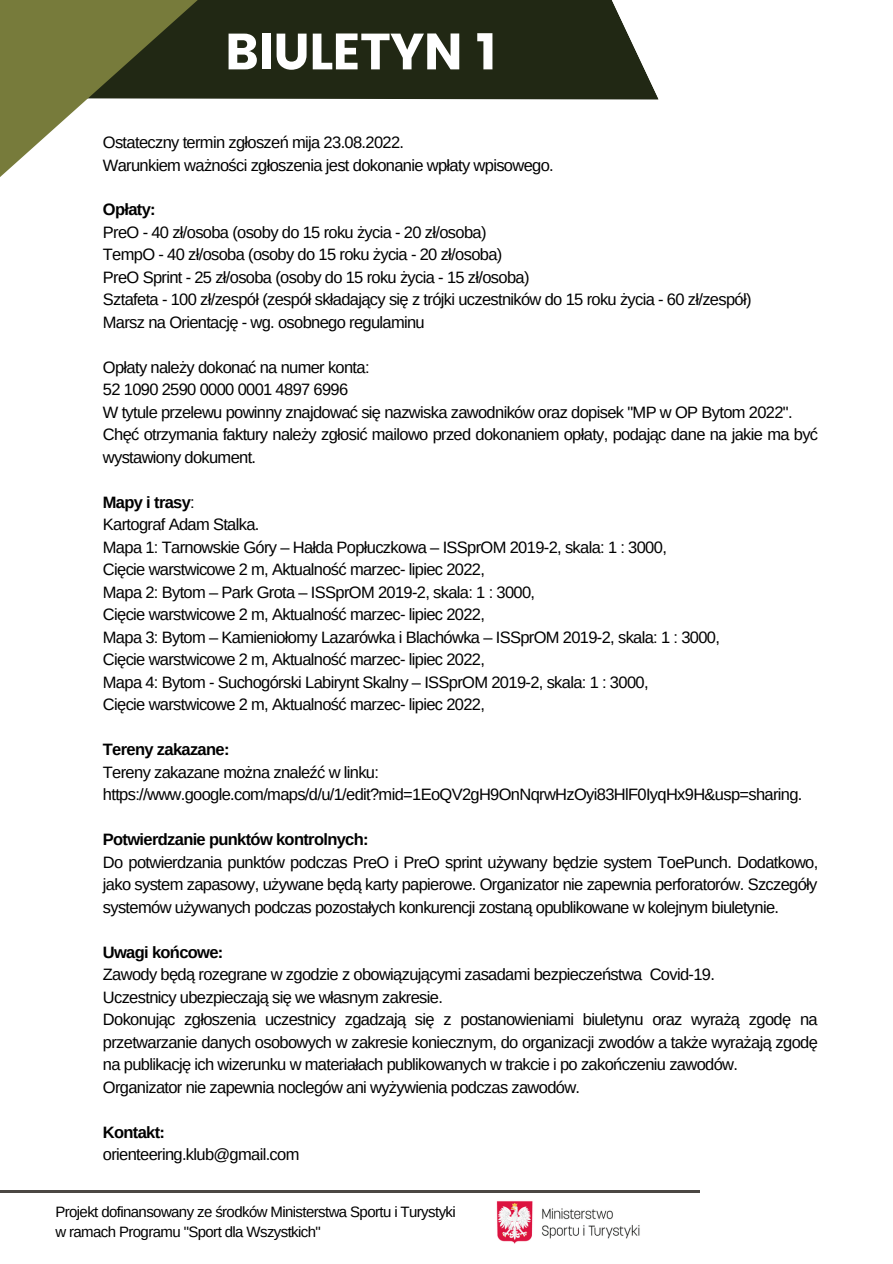
<style>
.page{position:relative;width:893px;height:1264px;background:#fff}
.page>*{position:absolute;margin:0;border:0;box-sizing:border-box;transform-origin:0 0}
.t1{font:51px "Poppins";letter-spacing:-.025em;color:#fff}
.t2{font:16.5px/22.5px "Arimo";letter-spacing:-.04em;color:#000}
.t3{font:700 16.5px "Arimo";letter-spacing:-.04em;color:#000}
.t4{font:15px/20.2px "Arimo";letter-spacing:-.04em;color:#000}
.s1{font-weight:700}
</style>
<div class="page">
<svg style="left:356px;top:0;width:302px;height:100px;background:#333927"></svg>
<img style="left:477px;top:1192px;width:181px;height:52px">
<hr style="left:0;top:1190px;width:699px;height:2px;background:#4b4743">
<svg style="left:0;top:0;width:356px;height:177px"></svg>
<h1 class="t1" style="left:225px;top:22px;width:274px">BIULETYN 1</h1>
<p class="t2" style="left:103px;top:131px;width:452px">Ostateczny termin zgłoszeń mija 23.08.2022.<br>Warunkiem ważności zgłoszenia jest dokonanie wpłaty wpisowego.</p>
<p class="t3" style="left:103px;top:200px;width:54px">Opłaty:</p>
<p class="t2" style="left:103px;top:221px;width:650px">PreO - 40 zł/osoba (osoby do 15 roku życia - 20 zł/osoba)<br>TempO - 40 zł/osoba (osoby do 15 roku życia - 20 zł/osoba)<br>PreO Sprint - 25 zł/osoba (osoby do 15 roku życia - 15 zł/osoba)<br>Sztafeta - 100 zł/zespół (zespół składający się z trójki uczestników do 15 roku życia - 60 zł/zespół)<br>Marsz na Orientację - wg. osobnego regulaminu</p>
<p class="t2" style="left:103px;top:356px;width:716px">Opłaty należy dokonać na numer konta:<br>52 1090 2590 0000 0001 4897 6996<br>W tytule przelewu powinny znajdować się nazwiska zawodników oraz dopisek "MP w OP Bytom 2022".<br>Chęć otrzymania faktury należy zgłosić mailowo przed dokonaniem opłaty, podając dane na jakie ma być wystawiony dokument.</p>
<p class="t2" style="left:103px;top:491px;width:618px"><span class="s1">Mapy i trasy</span>:<br>Kartograf Adam Stalka.<br>Mapa 1: Tarnowskie Góry – Hałda Popłuczkowa – ISSprOM 2019-2, skala: 1 : 3000,<br>Cięcie warstwicowe 2 m, Aktualność marzec- lipiec 2022,<br>Mapa 2: Bytom – Park Grota – ISSprOM 2019-2, skala: 1 : 3000,<br>Cięcie warstwicowe 2 m, Aktualność marzec- lipiec 2022,<br>Mapa 3: Bytom – Kamieniołomy Lazarówka i Blachówka – ISSprOM 2019-2, skala: 1 : 3000, Cięcie warstwicowe 2 m, Aktualność marzec- lipiec 2022,<br>Mapa 4: Bytom - Suchogórski Labirynt Skalny – ISSprOM 2019-2, skala: 1 : 3000,<br>Cięcie warstwicowe 2 m, Aktualność marzec- lipiec 2022,</p>
<p class="t3" style="left:103px;top:740px;width:128px">Tereny zakazane:</p>
<p class="t2" style="left:103px;top:760px;width:701px">Tereny zakazane można znaleźć w linku: https://www.google.com/maps/d/u/1/edit?mid=1EoQV2gH9OnNqrwHzOyi83HlF0IyqHx9H&amp;usp=sharing.</p>
<p class="t3" style="left:103px;top:830px;width:267px">Potwierdzanie punktów kontrolnych:</p>
<p class="t2" style="left:103px;top:850px;width:716px;text-align:justify">Do potwierdzania punktów podczas PreO i PreO sprint używany będzie system ToePunch. Dodatkowo, jako system zapasowy, używane będą karty papierowe. Organizator nie zapewnia perforatorów. Szczegóły systemów używanych podczas pozostałych konkurencji zostaną opublikowane w kolejnym biuletynie.</p>
<p class="t3" style="left:103px;top:942px;width:122px">Uwagi końcowe:</p>
<p class="t2" style="left:103px;top:963px;width:716px">Zawody będą rozegrane w zgodzie z obowiązującymi zasadami bezpieczeństwa Covid-19.<br>Uczestnicy ubezpieczają się we własnym zakresie.<br>Dokonując zgłoszenia uczestnicy zgadzają się z postanowieniami biuletynu oraz wyrażą zgodę na przetwarzanie danych osobowych w zakresie koniecznym, do organizacji zwodów a także wyrażają zgodę na publikację ich wizerunku w materiałach publikowanych w trakcie i po zakończeniu zawodów.<br>Organizator nie zapewnia noclegów ani wyżywienia podczas zawodów.</p>
<p class="t3" style="left:103px;top:1122px;width:64px">Kontakt:</p>
<p class="t2" style="left:103px;top:1143px;width:198px">orienteering.klub@gmail.com</p>
<p class="t4" style="left:55px;top:1201px;width:402px">Projekt dofinansowany ze środków Ministerstwa Sportu i Turystyki w ramach Programu "Sport dla Wszystkich"</p>
</div>
